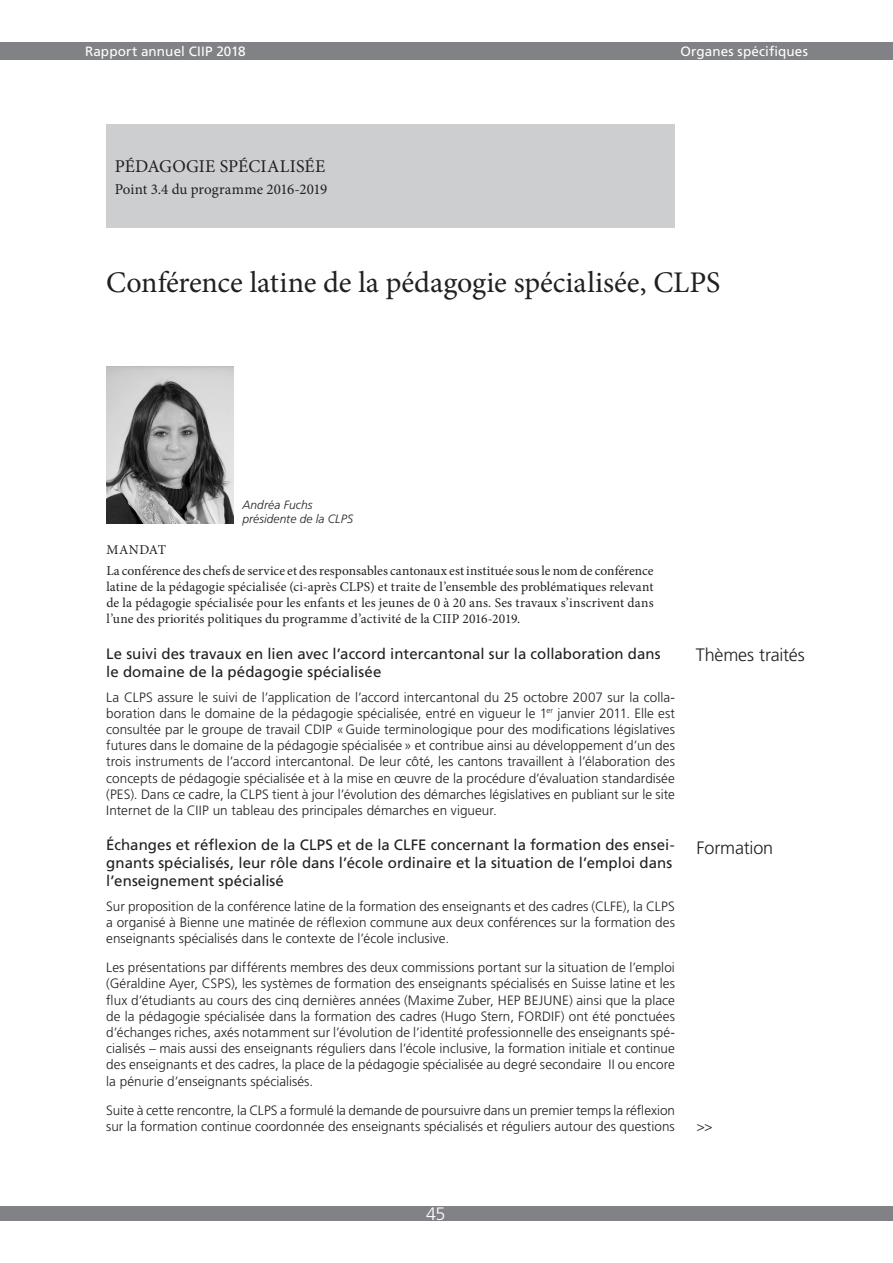
<style>
.page{position:relative;width:893px;height:1263px;background:#fff}
.page>*{position:absolute;margin:0;border:0;box-sizing:border-box;transform-origin:0 0}
.cm_titre_com{font:30px "Minion Pro";letter-spacing:-.005em;color:#231f20}
.cm_sous-titre_p{font:300 18px "Frutiger LT Std";letter-spacing:-.01em;color:#231f20}
.cm_mandat{font:18px "Minion Pro";letter-spacing:.005em;color:#231f20}
.t1{font:300 18px "Frutiger LT Std";color:#fff}
.cm_sous-titre_int{font:15px/18px "Frutiger LT Std";color:#231f20}
.cm_mandat-2{font:15px "Minion Pro";letter-spacing:-.005em;color:#231f20}
.cm_texte{font:300 13.5px/16.2px "Frutiger LT Std";color:#231f20;text-align:justify}
.cm_mandat-3{font:13.5px/16.2px "Minion Pro";letter-spacing:.005em;color:#231f20;text-align:justify}
.cm_mandat-4{font:13.5px "Frutiger LT Std";letter-spacing:.01em;color:#fff}
.cm_mandat-5{font:italic 300 13.5px "Frutiger LT Std";color:#231f20}
.cm_légende{font:italic 300 12px/14.4px "Frutiger LT Std";letter-spacing:.005em;color:#231f20}
</style>
<div class="page">
<div style="left:0;top:1205px;width:893px;height:15px;background:#808285"></div>
<div style="left:0;top:43px;width:893px;height:17px;background:#808285"></div>
<div style="left:106px;top:125px;width:569px;height:103px;background:#cdced0"></div>
<img style="left:106px;top:367px;width:128px;height:156px">
<p class="cm_mandat-4" style="left:85px;top:43px;width:162px">Rapport annuel CIIP 2018</p>
<p class="cm_mandat-4" style="left:680px;top:43px;width:129px">Organes spécifiques</p>
<p class="cm_mandat" style="left:115px;top:154px;width:212px">PÉDAGOGIE SPÉCIALISÉE</p>
<p class="cm_mandat-2" style="left:115px;top:179px;width:214px">Point 3.4 du programme 2016-2019</p>
<p class="cm_titre_com" style="left:106px;top:262px;width:615px">Conférence latine de la pédagogie spécialisée, CLPS</p>
<p class="cm_légende" style="left:242px;top:497px;width:112px">Andréa Fuchs présidente de la CLPS</p>
<p class="cm_mandat-3" style="left:106px;top:542px;width:61px">MANDAT</p>
<p class="cm_mandat-3" style="left:106px;top:562px;width:549px">La conférence des chefs de service et des responsables cantonaux est instituée sous le nom de conférence latine de la pédagogie spécialisée (ci-après CLPS) et traite de l’ensemble des problématiques relevant de la pédagogie spécialisée pour les enfants et les jeunes de 0 à 20 ans. Ses travaux s’inscrivent dans l’une des priorités politiques du programme d’activité de la CIIP 2016-2019.</p>
<p class="cm_sous-titre_int" style="left:106px;top:645px;width:556px">Le suivi des travaux en lien avec l’accord intercantonal sur la collaboration dans le domaine de la pédagogie spécialisée</p>
<p class="cm_texte" style="left:106px;top:689px;width:570px">La CLPS assure le suivi de l’application de l’accord intercantonal du 25 octobre 2007 sur la colla&shy;boration dans le domaine de la pédagogie spécialisée, entré en vigueur le 1<sup>er</sup> janvier 2011. Elle est consultée par le groupe de travail CDIP «Guide terminologique pour des modifications législatives futures dans le domaine de la pédagogie spécialisée» et contribue ainsi au développement d’un des trois instruments de l’accord intercantonal. De leur côté, les cantons travaillent à l’élaboration des concepts de pédagogie spécialisée et à la mise en œuvre de la procédure d’évaluation standardisée (PES). Dans ce cadre, la CLPS tient à jour l’évolution des démarches législatives en publiant sur le site Internet de la CIIP un tableau des principales démarches en vigueur.</p>
<p class="cm_sous-titre_int" style="left:106px;top:836px;width:570px">Échanges et réflexion de la CLPS et de la CLFE concernant la formation des ensei&shy;gnants spécialisés, leur rôle dans l’école ordinaire et la situation de l’emploi dans l’enseignement spécialisé</p>
<p class="cm_texte" style="left:106px;top:898px;width:570px">Sur proposition de la conférence latine de la formation des enseignants et des cadres (CLFE), la CLPS a organisé à Bienne une matinée de réflexion commune aux deux conférences sur la formation des enseignants spécialisés dans le contexte de l’école inclusive.</p>
<p class="cm_texte" style="left:106px;top:960px;width:570px">Les présentations par différents membres des deux commissions portant sur la situation de l’emploi (Géraldine Ayer, CSPS), les systèmes de formation des enseignants spécialisés en Suisse latine et les flux d’étudiants au cours des cinq dernières années (Maxime Zuber, HEP BEJUNE) ainsi que la place de la pédagogie spécialisée dans la formation des cadres (Hugo Stern, FORDIF) ont été ponctuées d’échanges riches, axés notamment sur l’évolution de l’identité professionnelle des enseignants spé&shy;cialisés – mais aussi des enseignants réguliers dans l’école inclusive, la formation initiale et continue des enseignants et des cadres, la place de la pédagogie spécialisée au degré secondaire II ou encore la pénurie d’enseignants spécialisés.</p>
<p class="cm_texte" style="left:106px;top:1102px;width:570px">Suite à cette rencontre, la CLPS a formulé la demande de poursuivre dans un premier temps la réflexion sur la formation continue coordonnée des enseignants spécialisés et réguliers autour des questions</p>
<p class="cm_sous-titre_p" style="left:696px;top:645px;width:111px">Thèmes traités</p>
<p class="cm_sous-titre_p" style="left:696px;top:837px;width:78px">Formation</p>
<p class="cm_mandat-5" style="left:696px;top:1118px;width:17px">&gt;&gt;</p>
<h2 class="t1" style="left:426px;top:1203px;width:21px">45</h2>
</div>
